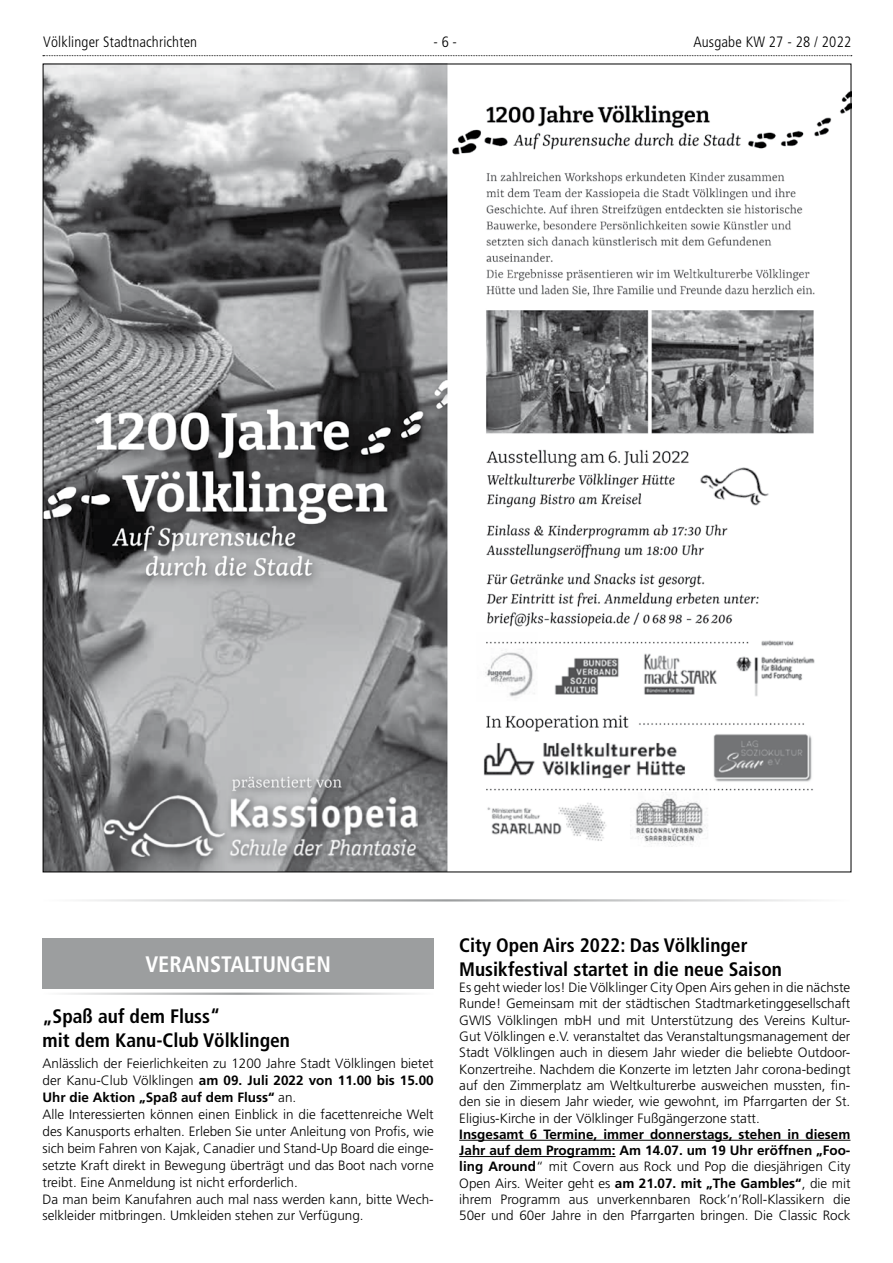
<style>
.page{position:relative;width:893px;height:1263px;background:#fff}
.page>*{position:absolute;margin:0;border:0;box-sizing:border-box;transform-origin:0 0}
.t1{font:700 condensed 22.35px "Frutiger";color:#fff}
.t2{font:700 condensed 19.5px/24.2px "Frutiger";color:#000}
.t3{font:300 condensed 15px "Frutiger";letter-spacing:.01em;color:#000}
.t4{font:300 13.5px/16.4px "Frutiger";color:#000;text-align:justify}
.s1{font-weight:700}
</style>
<div class="page">
<svg style="left:43px;top:55px;width:809px;height:1px"></svg>
<div style="left:43px;top:938px;width:391px;height:51px;background:#9c9e9f"></div>
<hr style="left:43px;top:992px;width:391px;height:3px;background:#9c9e9f">
<hr style="left:459px;top:1140px;width:391px;height:1px;background:#000">
<hr style="left:459px;top:1156px;width:157px;height:1px;background:#000">
<img style="left:45px;top:66px;width:804px;height:804px">
<hr style="left:42px;top:899px;width:808px;height:2px;background:#9c9e9f">
<p class="t3" style="left:43px;top:33px;width:155px">Völklinger Stadtnachrichten</p>
<p class="t3" style="left:433px;top:33px;width:25px">- 6 -</p>
<p class="t3" style="left:693px;top:33px;width:159px">Ausgabe KW 27 - 28 / 2022</p>
<h1 class="t1" style="left:145px;top:951px;width:187px">Veranstaltungen</h1>
<h2 class="t2" style="left:43px;top:1004px;width:249px">„Spaß auf dem Fluss“<br>mit dem Kanu-Club Völklingen</h2>
<p class="t4" style="left:43px;top:1055px;width:393px;line-height:17px;text-align:left">Anlässlich der Feierlichkeiten zu 1200 Jahre Stadt Völklingen bietet der Kanu-Club Völklingen <span class="s1">am 09. Juli 2022 von 11.00 bis 15.00<br>Uhr die Aktion „Spaß auf dem Fluss“</span> an.<br>Alle Interessierten können einen Einblick in die facettenreiche Welt des Kanusports erhalten. Erleben Sie unter Anleitung von Profis, wie sich beim Fahren von Kajak, Canadier und Stand-Up Board die einge&shy;setzte Kraft direkt in Bewegung überträgt und das Boot nach vorne treibt. Eine Anmeldung ist nicht erforderlich.<br>Da man beim Kanufahren auch mal nass werden kann, bitte Wech&shy;selkleider mitbringen. Umkleiden stehen zur Verfügung.</p>
<h2 class="t2" style="left:459px;top:934px;width:324px;line-height:23.5px">City Open Airs 2022: Das Völklinger<br>Musikfestival startet in die neue Saison</h2>
<p class="t4" style="left:459px;top:979px;width:393px">Es geht wieder los! Die Völklinger City Open Airs gehen in die nächste Runde! Gemeinsam mit der städtischen Stadtmarketinggesellschaft GWIS Völklingen mbH und mit Unterstützung des Vereins Kultur-Gut Völklingen e.V. veranstaltet das Veranstaltungsmanagement der Stadt Völklingen auch in diesem Jahr wieder die beliebte Outdoor-Konzertreihe. Nachdem die Konzerte im letzten Jahr corona-bedingt auf den Zimmerplatz am Weltkulturerbe ausweichen mussten, fin&shy;den sie in diesem Jahr wieder, wie gewohnt, im Pfarrgarten der St.<br>Eligius-Kirche in der Völklinger Fußgängerzone statt.</p>
<p class="t4" style="left:459px;top:1126px;width:393px"><span class="s1">Insgesamt 6 Termine, immer donnerstags, stehen in diesem Jahr auf dem Programm: Am 14.07. um 19 Uhr eröffnen „Foo&shy;ling Around</span>“ mit Covern aus Rock und Pop die diesjährigen City Open Airs. Weiter geht es <span class="s1">am 21.07. mit „The Gambles“</span>, die mit ihrem Programm aus unverkennbaren Rock’n’Roll-Klassikern die 50er und 60er Jahre in den Pfarrgarten bringen. Die Classic Rock</p>
</div>
